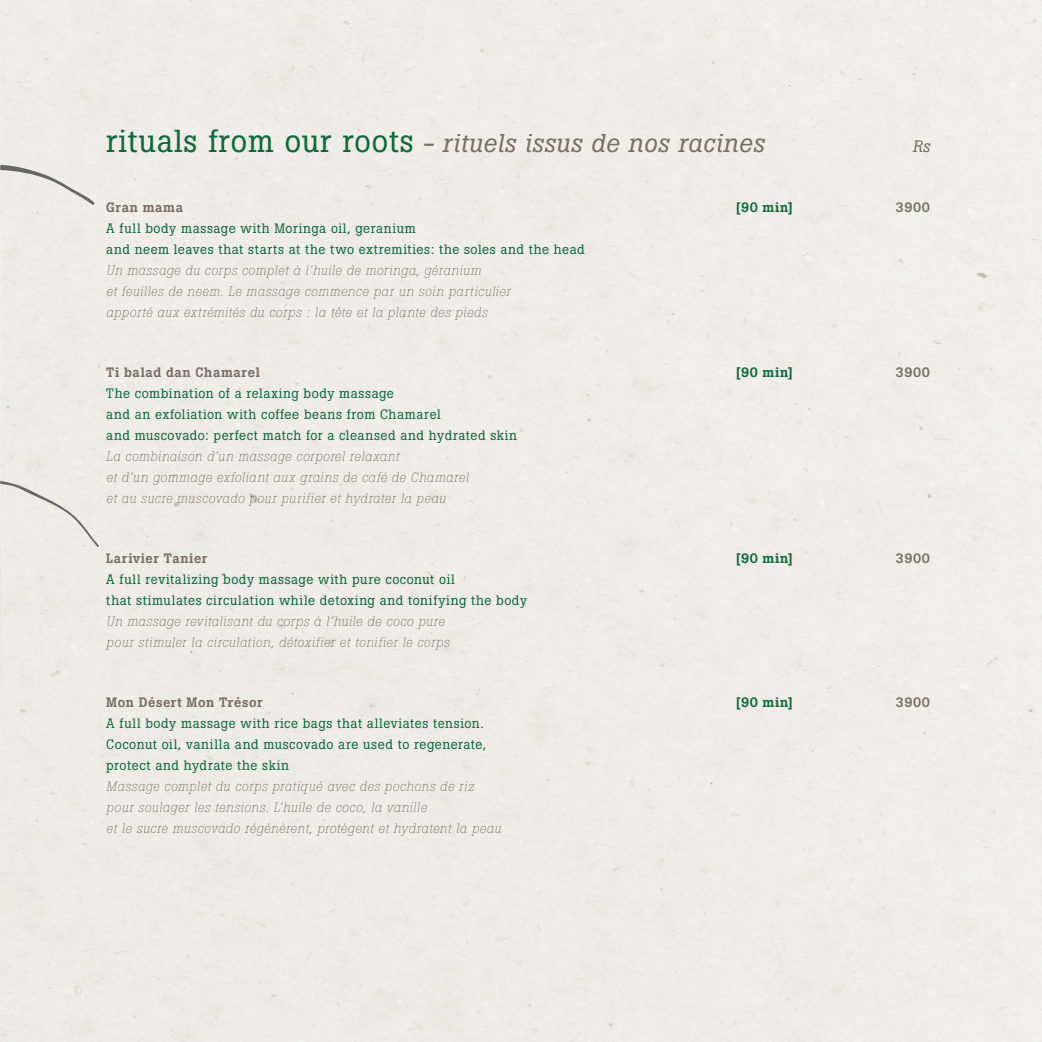
<style>
.page{position:relative;width:1042px;height:1042px;background:#fff}
.page>*{position:absolute;margin:0;border:0;box-sizing:border-box;transform-origin:0 0}
.t1{font:italic 25.5px "Boton";letter-spacing:.03em;color:#796d65}
.t2{font:italic 16.5px "Boton";color:#796d65}
.t3{font:italic 300 13.5px/21px "Boton";letter-spacing:.03em;color:#796d65}
.t4{font:13.5px/21px "Boton";letter-spacing:.045em;color:#0b6938}
.t5{font:500 13.5px "Boton";letter-spacing:.045em;color:#796d65}
.t6{font:500 13.5px "Boton";letter-spacing:.05em;color:#0b6938}
.s1{font-style:normal;font-size:31.5px;color:#0b6938}
</style>
<div class="page">
<img style="left:0;top:0;width:1px;height:1040px">
<img style="left:0;top:165px;width:95px;height:40px">
<div style="left:0;top:481px;width:99px;height:66px;background:#efebe6"></div>
<h1 class="t1" style="left:106px;top:128px;width:659px"><span class="s1">rituals from our roots</span> - rituels issus de nos racines</h1>
<p class="t2" style="left:912px;top:136px;width:19px">Rs</p>
<p class="t5" style="left:106px;top:199px;width:78px">Gran mama</p>
<p class="t6" style="left:736px;top:199px;width:59px">[90 min]</p>
<p class="t5" style="left:896px;top:199px;width:36px">3900</p>
<p class="t4" style="left:106px;top:218px;width:480px">A full body massage with Moringa oil, geranium<br>and neem leaves that starts at the two extremities: the soles and the head</p>
<p class="t3" style="left:106px;top:260px;width:405px">Un massage du corps complet à l’huile de moringa, géranium<br>et feuilles de neem. Le massage commence par un soin particulier apporté aux extrémités du corps : la tête et la plante des pieds</p>
<p class="t5" style="left:106px;top:364px;width:155px">Ti balad dan Chamarel</p>
<p class="t6" style="left:736px;top:364px;width:59px">[90 min]</p>
<p class="t5" style="left:896px;top:364px;width:36px">3900</p>
<p class="t4" style="left:106px;top:383px;width:412px">The combination of a relaxing body massage<br>and an exfoliation with coffee beans from Chamarel<br>and muscovado: perfect match for a cleansed and hydrated skin</p>
<p class="t3" style="left:106px;top:446px;width:364px">La combinaison d’un massage corporel relaxant<br>et d’un gommage exfoliant aux grains de café de Chamarel et au sucre muscovado pour purifier et hydrater la peau</p>
<p class="t5" style="left:106px;top:550px;width:103px">Larivier Tanier</p>
<p class="t6" style="left:736px;top:550px;width:59px">[90 min]</p>
<p class="t5" style="left:896px;top:550px;width:36px">3900</p>
<p class="t4" style="left:106px;top:569px;width:422px">A full revitalizing body massage with pure coconut oil<br>that stimulates circulation while detoxing and tonifying the body</p>
<p class="t3" style="left:106px;top:611px;width:344px">Un massage revitalisant du corps à l’huile de coco pure pour stimuler la circulation, détoxifier et tonifier le corps</p>
<p class="t5" style="left:106px;top:694px;width:158px">Mon Désert Mon Trésor</p>
<p class="t6" style="left:736px;top:694px;width:59px">[90 min]</p>
<p class="t5" style="left:896px;top:694px;width:36px">3900</p>
<p class="t4" style="left:106px;top:713px;width:381px">A full body massage with rice bags that alleviates tension.<br>Coconut oil, vanilla and muscovado are used to regenerate, protect and hydrate the skin</p>
<p class="t3" style="left:106px;top:776px;width:396px">Massage complet du corps pratiqué avec des pochons de riz pour soulager les tensions. L’huile de coco, la vanille<br>et le sucre muscovado régénèrent, protègent et hydratent la peau</p>
</div>
